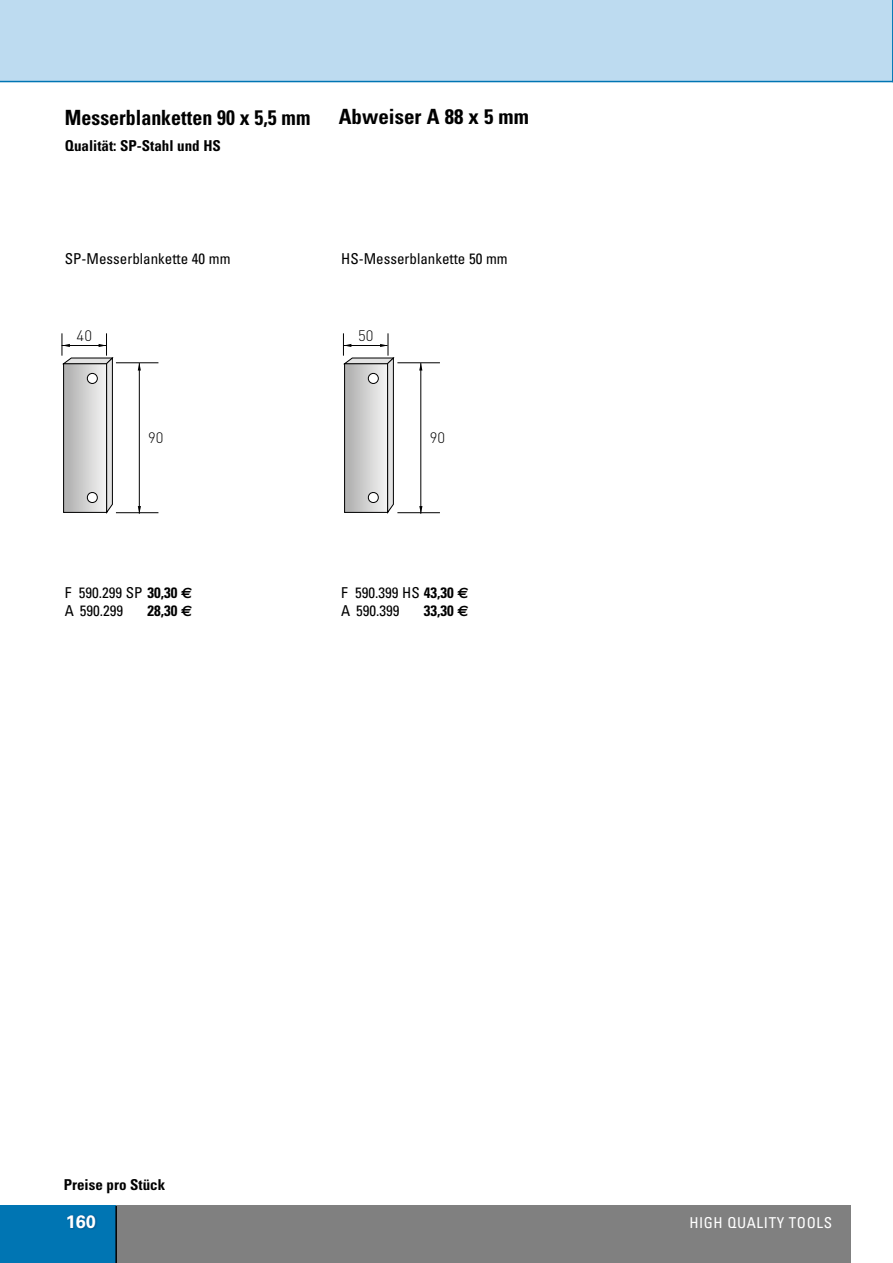
<style>
.page{position:relative;width:893px;height:1263px;background:#fff}
.page>*{position:absolute;margin:0;border:0;box-sizing:border-box;transform-origin:0 0}
.t1{font:700 condensed 21px "Univers LT";color:#000;scale:.95 1}
.t2{font:700 condensed 21px "Univers LT";color:#000}
.t3{font:700 18px "Univers LT";color:#fff}
.t4{font:condensed 15px/18px "Univers";color:#000}
.t5{font:700 condensed 15px "Univers LT";color:#000}
.t6{font:condensed 15px "Univers";letter-spacing:.04em;color:#fff}
.t7{font:700 condensed 15px "Univers";color:#000}
.t8{font:300 15px "DIN";color:#000}
.s1{font-family:"Univers LT";font-weight:700}
.s2{font-family:"Euro Sans";font-weight:700;font-stretch:normal}
.s3{font-family:"Euro Sans";font-stretch:normal}
</style>
<div class="page">
<div style="left:0;top:0;width:892px;height:82px;background:#bddbf0"></div>
<div style="left:116px;top:1205px;width:735px;height:58px;background:#808080"></div>
<svg style="left:892px;top:0;width:1px;height:82px"></svg>
<div style="left:0;top:1205px;width:116px;height:58px;background:#0075b3"></div>
<div style="left:67px;top:1213px;width:31px;height:17px;background:#0a4880;opacity:.75"></div>
<hr style="left:115px;top:1206px;width:2px;height:57px;background:#000">
<hr style="left:116px;top:362px;width:42px;height:1px;background:#000">
<hr style="left:116px;top:512px;width:42px;height:1px;background:#000">
<hr style="left:139px;top:363px;width:1px;height:151px;background:#000">
<svg style="left:138px;top:363px;width:3px;height:7px"></svg>
<svg style="left:138px;top:506px;width:3px;height:8px"></svg>
<svg style="left:62px;top:333px;width:51px;height:180px"></svg>
<hr style="left:397px;top:362px;width:43px;height:1px;background:#000">
<hr style="left:397px;top:512px;width:43px;height:1px;background:#000">
<hr style="left:420px;top:363px;width:1px;height:151px;background:#000">
<svg style="left:419px;top:363px;width:3px;height:7px"></svg>
<svg style="left:419px;top:506px;width:3px;height:8px"></svg>
<svg style="left:343px;top:333px;width:51px;height:180px"></svg>
<h1 class="t1" style="left:65px;top:105px;width:260px">Messerblanketten 90 x 5,5 mm</h1>
<p class="t5" style="left:65px;top:136px;width:158px">Qualität: SP-Stahl und HS</p>
<h1 class="t2" style="left:339px;top:103px;width:192px">Abweiser A 88 x 5 mm</h1>
<p class="t4" style="left:65px;top:250px;width:167px">SP-Messerblankette 40 mm</p>
<p class="t4" style="left:341px;top:250px;width:168px">HS-Messerblankette 50 mm</p>
<p class="t8" style="left:77px;top:326px;width:17px">40</p>
<p class="t8" style="left:358px;top:326px;width:17px">50</p>
<p class="t8" style="left:148px;top:428px;width:17px">90</p>
<p class="t8" style="left:430px;top:428px;width:17px">90</p>
<p class="t4" style="left:65px;top:583px;width:129px">F 590.299 SP <span class="s1">30,30</span> <span class="s2">€<br></span>A 590.299</p>
<p class="t5" style="left:148px;top:601px;width:46px">28,30 <span class="s3">€</span></p>
<p class="t4" style="left:341px;top:583px;width:129px">F 590.399 HS <span class="s1">43,30</span> <span class="s2">€<br></span>A 590.399</p>
<p class="t5" style="left:424px;top:601px;width:46px">33,30 <span class="s3">€</span></p>
<p class="t7" style="left:64px;top:1175px;width:103px">Preise pro Stück</p>
<p class="t3" style="left:66px;top:1211px;width:32px">160</p>
<p class="t6" style="left:689px;top:1213px;width:144px">HIGH QUALITY TOOLS</p>
</div>
